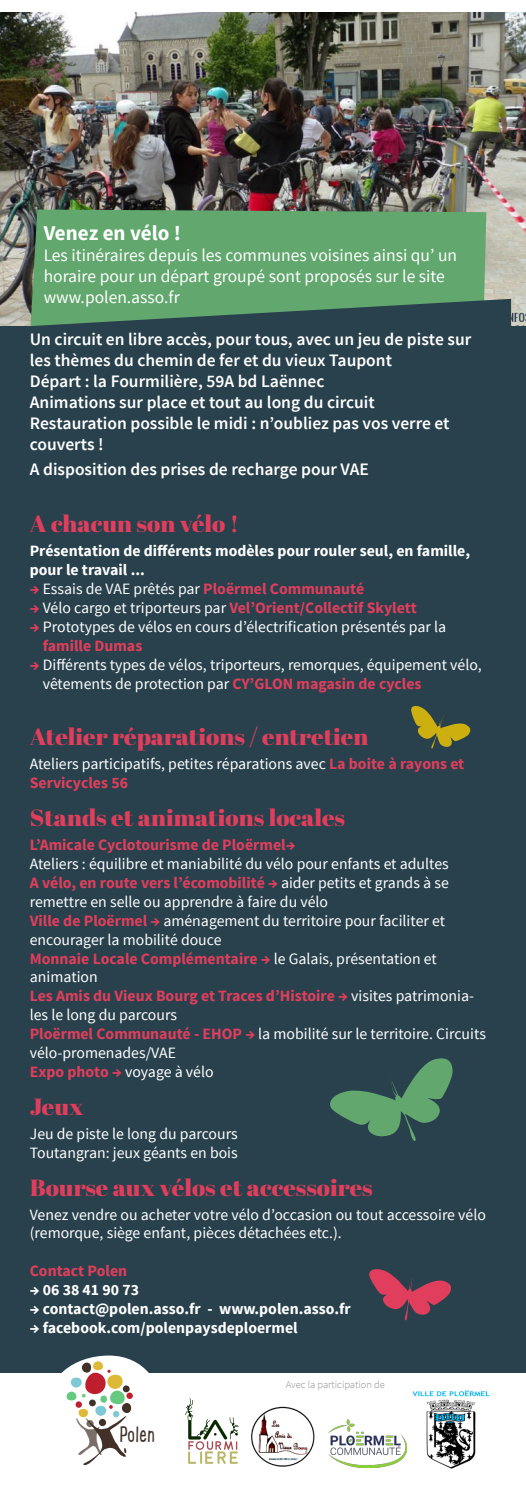
<style>
.page{position:relative;width:526px;height:1504px;background:#fff}
.page>*{position:absolute;margin:0;border:0;box-sizing:border-box;transform-origin:0 0}
.Titres{font:23.28px "Abril Fatface";color:#e03e5c;scale:1.04 1}
.Texte_info{font:700 21px "Source Sans Pro";color:#fff}
.t1{font:19.78px "Lunch Box";color:#423129}
.Texte_info-2{font:600 17.5px/21px "Source Sans Pro";color:#fff}
.Texte_info-3{font:17.5px/21px "Source Sans Pro";color:#fff}
.Texte_info-4{font:15.75px/18.9px "Source Sans Pro";color:#fff}
.Texte_info-5{font:700 15.75px/18.9px "Source Sans Pro";color:#e03e5c}
.Texte_info-6{font:700 15.75px/18.9px "Source Sans Pro";color:#fff}
.Texte_info-7{font:300 10.5px "Source Sans Pro";color:#8a8c8f}
.s1{font-weight:700;color:#e03e5c}
.s2{font-weight:400;color:#fff}
</style>
<div class="page">
<img style="left:0;top:13px;width:526px;height:312px">
<div style="left:30px;top:209px;width:456px;height:90px;background:#62a76e"></div>
<svg style="left:15px;top:299px;width:496px;height:26px;background:#49775f"></svg>
<div style="left:0;top:325px;width:526px;height:1047px;background:#29414c"></div>
<svg style="left:411px;top:706px;width:60px;height:42px"></svg>
<svg style="left:330px;top:1058px;width:122px;height:83px"></svg>
<svg style="left:369px;top:1269px;width:82px;height:51px"></svg>
<img style="left:329px;top:1419px;width:77px;height:47px">
<div style="left:45px;top:1355px;width:119px;height:118px;background:#fff;border-radius:56px"></div>
<div style="left:93px;top:1361px;width:10px;height:8px;background:#deb935;border-radius:50%"></div>
<div style="left:67px;top:1391px;width:9px;height:9px;background:#65c980;border-radius:50%"></div>
<div style="left:71px;top:1377px;width:11px;height:10px;background:#7dc9d5;border-radius:50%"></div>
<svg style="left:122px;top:1402px;width:9px;height:10px"></svg>
<div style="left:82px;top:1362px;width:9px;height:10px;background:#423129;border-radius:50%"></div>
<div style="left:123px;top:1385px;width:7px;height:6px;background:#423129;border-radius:50%"></div>
<div style="left:126px;top:1392px;width:7px;height:6px;background:#be1e2d;border-radius:50%"></div>
<svg style="left:76px;top:1369px;width:50px;height:95px"></svg>
<svg style="left:185px;top:1398px;width:54px;height:65px"></svg>
<img style="left:251px;top:1406px;width:64px;height:61px">
<img style="left:412px;top:1389px;width:78px;height:80px">
<p class="Texte_info" style="left:44px;top:219px;width:139px">Venez en vélo !</p>
<p class="Texte_info-3" style="left:44px;top:245px;width:415px">Les itinéraires depuis les communes voisines ainsi qu’ un horaire pour un départ groupé sont proposés sur le site www.polen.asso.fr</p>
<p class="Texte_info-2" style="left:30px;top:329px;width:443px">Un circuit en libre accès, pour tous, avec un jeu de piste sur les thèmes du chemin de fer et du vieux Taupont</p>
<p class="Texte_info-2" style="left:30px;top:371px;width:296px">Départ : la Fourmilière, 59A bd Laënnec</p>
<p class="Texte_info-2" style="left:30px;top:392px;width:346px">Animations sur place et tout au long du circuit</p>
<p class="Texte_info-2" style="left:30px;top:413px;width:421px">Restauration possible le midi : n’oubliez pas vos verre et couverts !</p>
<p class="Texte_info-2" style="left:30px;top:459px;width:340px">A disposition des prises de recharge pour VAE</p>
<p class="Titres" style="left:30px;top:507px;width:203px">A chacun son vélo !</p>
<p class="Texte_info-6" style="left:30px;top:542px;width:442px">Présentation de différents modèles pour rouler seul, en famille, pour le travail ...</p>
<p class="Texte_info-4" style="left:30px;top:579px;width:336px"><span class="s1">→</span> Essais de VAE prêtés par <span class="s1">Ploërmel Communauté</span></p>
<p class="Texte_info-5" style="left:30px;top:598px;width:388px">→ <span class="s2">Vélo cargo et triporteurs par</span> Vel’Orient/Collectif Skylett</p>
<p class="Texte_info-4" style="left:43px;top:617px;width:405px;text-indent:-13px"><span class="s1">→</span> Prototypes de vélos en cours d’électrification présentés par la <span class="s1">famille Dumas</span></p>
<p class="Texte_info-4" style="left:43px;top:655px;width:440px;text-indent:-13px"><span class="s1">→</span> Différents types de vélos, triporteurs, remorques, équipement vélo, vêtements de protection par <span class="s1">CY’GLON magasin de cycles</span></p>
<p class="Titres" style="left:30px;top:720px;width:327px">Atelier réparations / entretien</p>
<p class="Texte_info-4" style="left:30px;top:754px;width:436px">Ateliers participatifs, petites réparations avec <span class="s1">La boite à rayons et<br>Servicycles 56</span></p>
<p class="Titres" style="left:30px;top:801px;width:305px">Stands et animations locales</p>
<p class="Texte_info-5" style="left:30px;top:835px;width:267px">L’Amicale Cyclotourisme de Ploërmel→</p>
<p class="Texte_info-4" style="left:30px;top:854px;width:420px">Ateliers : équilibre et maniabilité du vélo pour enfants et adultes</p>
<p class="Texte_info-4" style="left:30px;top:873px;width:420px"><span class="s1">A vélo, en route vers l’écomobilité →</span> aider petits et grands à se remettre en selle ou apprendre à faire du vélo</p>
<p class="Texte_info-4" style="left:30px;top:911px;width:417px"><span class="s1">Ville de Ploërmel →</span> aménagement du territoire pour faciliter et encourager la mobilité douce</p>
<p class="Texte_info-4" style="left:30px;top:949px;width:408px"><span class="s1">Monnaie Locale Complémentaire →</span> le Galais, présentation et animation</p>
<p class="Texte_info-5" style="left:30px;top:987px;width:446px">Les Amis du Vieux Bourg et Traces d’Histoire → <span class="s2">visites patrimonia&shy;les le long du parcours</span></p>
<p class="Texte_info-4" style="left:30px;top:1024px;width:458px"><span class="s1">Ploërmel Communauté - EHOP →</span> la mobilité sur le territoire. Circuits vélo-promenades/VAE</p>
<p class="Texte_info-4" style="left:30px;top:1062px;width:185px"><span class="s1">Expo photo →</span> voyage à vélo</p>
<p class="Titres" style="left:30px;top:1090px;width:53px">Jeux</p>
<p class="Texte_info-4" style="left:30px;top:1124px;width:209px">Jeu de piste le long du parcours</p>
<p class="Texte_info-4" style="left:30px;top:1143px;width:209px">Toutangran: jeux géants en bois</p>
<p class="Titres" style="left:30px;top:1170px;width:331px">Bourse aux vélos et accessoires</p>
<p class="Texte_info-4" style="left:30px;top:1204px;width:458px">Venez vendre ou acheter votre vélo d’occasion ou tout accessoire vélo (remorque, siège enfant, pièces détachées etc.).</p>
<p class="Texte_info-5" style="left:30px;top:1261px;width:99px">Contact Polen</p>
<p class="Texte_info-6" style="left:30px;top:1280px;width:111px">→ 06 38 41 90 73</p>
<p class="Texte_info-6" style="left:30px;top:1299px;width:322px">→ contact@polen.asso.fr - www.polen.asso.fr</p>
<p class="Texte_info-6" style="left:30px;top:1318px;width:269px">→ facebook.com/polenpaysdeploermel</p>
<p class="t1" style="left:119px;top:1417px;width:37px">Polen</p>
<p class="Texte_info-7" style="left:286px;top:1377px;width:101px">Avec la participation de</p>
</div>
